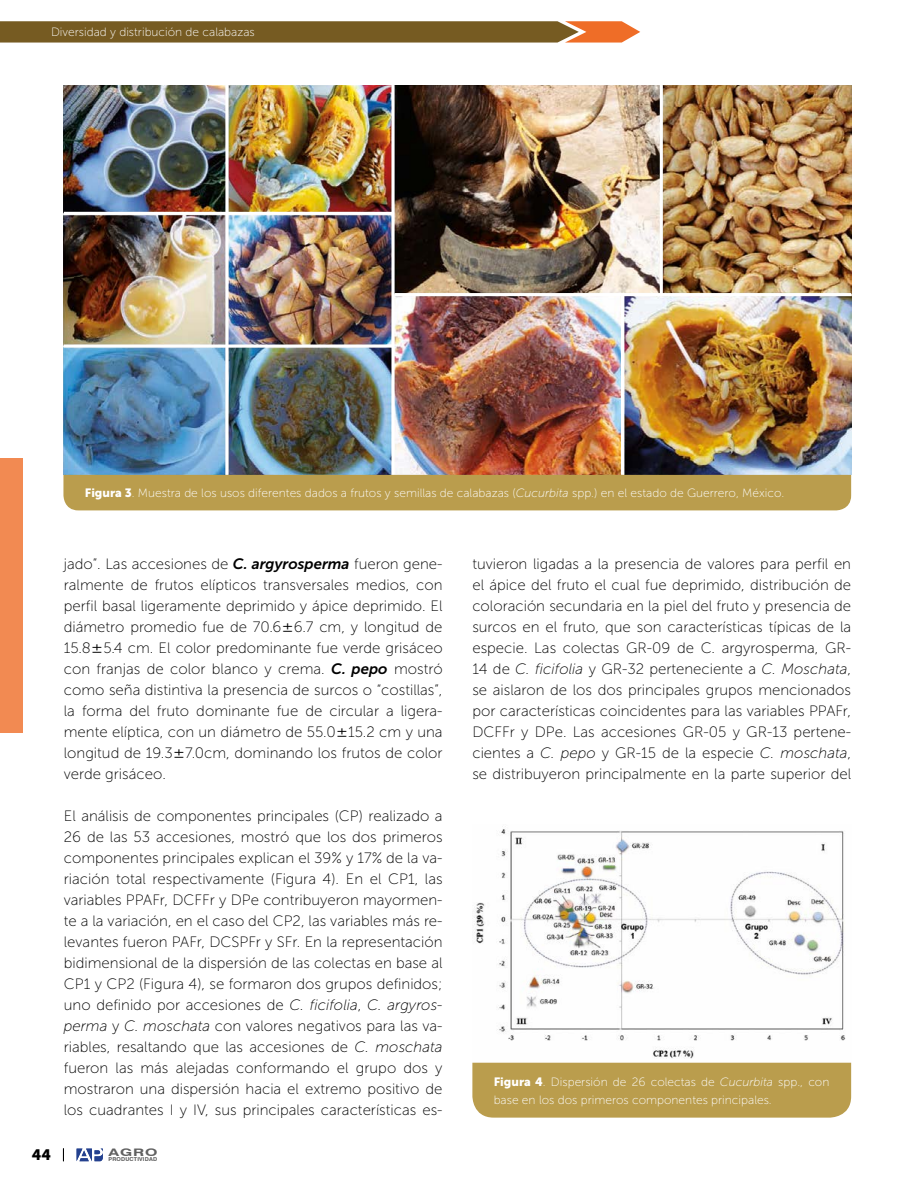
<style>
.page{position:relative;width:915px;height:1191px;background:#fff}
.page>*{position:absolute;margin:0;border:0;box-sizing:border-box;transform-origin:0 0}
.t1{font:15px/21px "Museo Sans 100";color:#000;text-align:justify}
.t2{font:15px "Museo Sans 900";color:#000}
.t3{font:12px/18px "Museo Sans 100";color:#fff}
.t4{font:700 10.35px "Swiss 721 BT";color:#000;scale:1.52 1}
.t5{font:700 5.4px "Swiss 721 BT";letter-spacing:.03em;color:#000}
.s1{font-family:"Museo Sans 900"}
.s2{font-style:italic}
.s3{font-family:"Museo Sans 700";font-style:italic}
</style>
<div class="page">
<svg style="left:77px;top:1148px;width:26px;height:13px"></svg>
<svg style="left:63px;top:1148px;width:1px;height:13px"></svg>
<div style="left:0;top:458px;width:22px;height:275px;background:#f28a52"></div>
<svg style="left:0;top:21px;width:640px;height:22px;background:#88662f"></svg>
<img style="left:64px;top:85px;width:786px;height:390px">
<hr style="left:225px;top:85px;width:3px;height:390px;background:#fff">
<hr style="left:391px;top:85px;width:3px;height:390px;background:#fff">
<hr style="left:659px;top:85px;width:3px;height:211px;background:#fff">
<hr style="left:620px;top:296px;width:3px;height:179px;background:#fff">
<hr style="left:394px;top:293px;width:456px;height:3px;background:#fff">
<hr style="left:64px;top:212px;width:329px;height:3px;background:#fff">
<hr style="left:64px;top:344px;width:329px;height:3px;background:#fff">
<div style="left:63px;top:475px;width:787px;height:35px;background:#ba9d4d"></div>
<img style="left:474px;top:829px;width:372px;height:230px">
<div style="left:472px;top:1062px;width:378px;height:55px;background:#ba9d4d"></div>
<p class="t3" style="left:51px;top:23px;width:205px">Diversidad y distribución de calabazas</p>
<p class="t3" style="left:85px;top:484px;width:700px"><span class="s1">Figura 3</span>. Muestra de los usos diferentes dados a frutos y semillas de calabazas (<span class="s2">Cucurbita</span> spp.) en el estado de Guerrero, México.</p>
<p class="t1" style="left:64px;top:553px;width:380px">jado”. Las accesiones de <span class="s3">C. argyrosperma</span> fueron gene&shy;ralmente de frutos elípticos transversales medios, con perfil basal ligeramente deprimido y ápice deprimido. El diámetro promedio fue de 70.6 6.7 cm, y longitud de 15.8 5.4 cm. El color predominante fue verde grisáceo con franjas de color blanco y crema. <span class="s3">C. pepo</span> mostró como seña distintiva la presencia de surcos o “costillas”, la forma del fruto dominante fue de circular a ligera&shy;mente elíptica, con un diámetro de 55.0 15.2 cm y una longitud de 19.3 7.0cm, dominando los frutos de color verde grisáceo.</p>
<p class="t1" style="left:64px;top:805px;width:380px">El análisis de componentes principales (CP) realizado a 26 de las 53 accesiones, mostró que los dos primeros componentes principales explican el 39% y 17% de la va&shy;riación total respectivamente (Figura 4). En el CP1, las variables PPAFr, DCFFr y DPe contribuyeron mayormen&shy;te a la variación, en el caso del CP2, las variables más re&shy;levantes fueron PAFr, DCSPFr y SFr. En la representación bidimensional de la dispersión de las colectas en base al CP1 y CP2 (Figura 4), se formaron dos grupos definidos; uno definido por accesiones de <span class="s2">C. ficifolia</span>, <span class="s2">C. argyros&shy;perma</span> y <span class="s2">C. moschata</span> con valores negativos para las va&shy;riables, resaltando que las accesiones de <span class="s2">C. moschata </span>fueron las más alejadas conformando el grupo dos y mostraron una dispersión hacia el extremo positivo de los cuadrantes I y IV, sus principales características es-</p>
<p class="t2" style="left:32px;top:1146px;width:21px">44</p>
<p class="t4" style="left:108px;top:1145px;width:34px">AGRO</p>
<p class="t5" style="left:108px;top:1155px;width:50px">PRODUCTIVIDAD</p>
<p class="t1" style="left:472px;top:553px;width:380px">tuvieron ligadas a la presencia de valores para perfil en el ápice del fruto el cual fue deprimido, distribución de coloración secundaria en la piel del fruto y presencia de surcos en el fruto, que son características típicas de la especie. Las colectas GR-09 de C. argyrosperma, GR-14 de <span class="s2">C. ficifolia</span> y GR-32 perteneciente a <span class="s2">C. Moschata</span>, se aislaron de los dos principales grupos mencionados por características coincidentes para las variables PPAFr, DCFFr y DPe. Las accesiones GR-05 y GR-13 pertene&shy;cientes a <span class="s2">C. pepo</span> y GR-15 de la especie <span class="s2">C. moschata</span>, se distribuyeron principalmente en la parte superior del</p>
<p class="t3" style="left:493px;top:1072px;width:337px"><span class="s1">Figura 4</span>. Dispersión de 26 colectas de <span class="s2">Cucurbita</span> spp., con base en los dos primeros componentes principales.</p>
</div>
